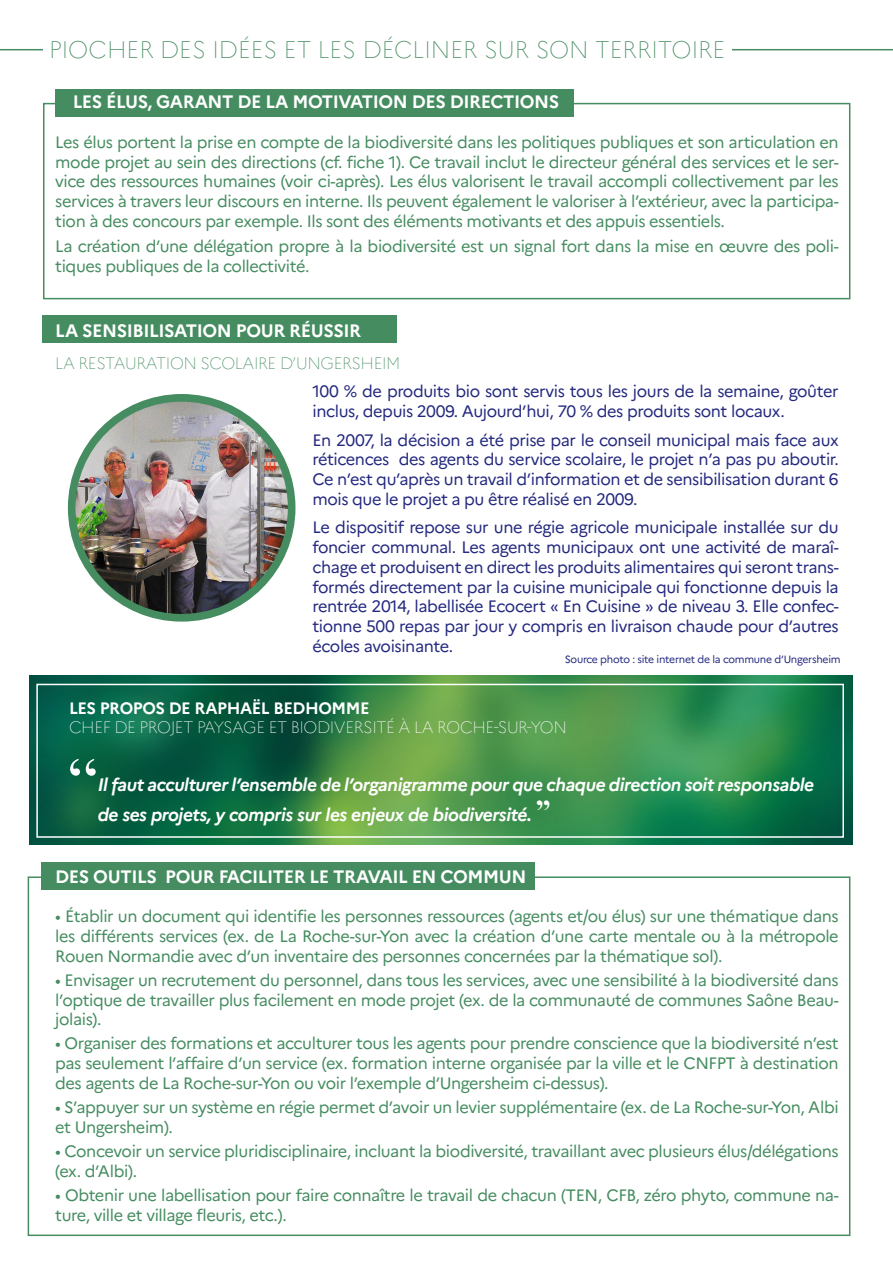
<style>
.page{position:relative;width:893px;height:1263px;background:#fff}
.page>*{position:absolute;margin:0;border:0;box-sizing:border-box;transform-origin:0 0}
.t1{font:67.5px "Times New Roman";color:#fff}
.t2{font:100 24px "Marianne";color:#458c60}
.t3{font:italic 700 18px/30px "Marianne";letter-spacing:-.025em;color:#fff}
.t4{font:700 18px "Marianne";letter-spacing:-.025em;color:#fff}
.t5{font:16.5px/19.8px "Marianne";letter-spacing:-.025em;color:#458c60;text-align:justify}
.t6{font:16.5px/19.8px "Marianne";letter-spacing:-.025em;color:#23287e;text-align:justify}
.t7{font:100 16.5px "Marianne";letter-spacing:-.025em;color:#fff}
.t8{font:100 16.5px "Marianne";letter-spacing:-.025em;color:#458c60}
.t9{font:700 16.5px "Marianne";letter-spacing:-.025em;color:#fff}
.t10{font:10.5px "Marianne";letter-spacing:-.025em;color:#23287e}
.s1{font-family:"Times New Roman";font-style:normal;font-size:30px}
</style>
<div class="page">
<div style="left:43px;top:103px;width:807px;height:196px;border:2px solid #458c60"></div>
<div style="left:55px;top:89px;width:519px;height:27px;background:#458c60"></div>
<div style="left:41px;top:863px;width:493px;height:27px;background:#458c60"></div>
<div style="left:43px;top:315px;width:353px;height:27px;background:#458c60"></div>
<img style="left:72px;top:398px;width:220px;height:220px;border-radius:110px">
<div style="left:68px;top:394px;width:227px;height:228px;border:8px solid #458c60;border-radius:50%"></div>
<hr style="left:0;top:49px;width:893px;height:1px;background:#458c60">
<div style="left:43px;top:40px;width:688px;height:29px;background:#fff"></div>
<img style="left:29px;top:675px;width:823px;height:170px">
<div style="left:36px;top:684px;width:808px;height:154px;border:2px solid #fff"></div>
<p class="t2" style="left:49px;top:35px;width:678px">PIOCHER DES IDÉES ET LES DÉCLINER SUR SON TERRITOIRE</p>
<p class="t4" style="left:73px;top:91px;width:488px">LES ÉLUS, GARANT DE LA MOTIVATION DES DIRECTIONS</p>
<p class="t5" style="left:55px;top:132px;width:785px">Les élus portent la prise en compte de la biodiversité dans les politiques publiques et son articulation en mode projet au sein des directions (cf. fiche 1). Ce travail inclut le directeur général des services et le ser&shy;vice des ressources humaines (voir ci-après). Les élus valorisent le travail accompli collectivement par les services à travers leur discours en interne. Ils peuvent également le valoriser à l’extérieur, avec la participa&shy;tion à des concours par exemple. Ils sont des éléments motivants et des appuis essentiels.</p>
<p class="t5" style="left:55px;top:236px;width:785px">La création d’une délégation propre à la biodiversité est un signal fort dans la mise en œuvre des poli&shy;tiques publiques de la collectivité.</p>
<p class="t4" style="left:55px;top:319px;width:307px">LA SENSIBILISATION POUR RÉUSSIR</p>
<p class="t8" style="left:55px;top:353px;width:347px">LA RESTAURATION SCOLAIRE D’UNGERSHEIM</p>
<p class="t6" style="left:312px;top:382px;width:528px">100 % de produits bio sont servis tous les jours de la semaine, goûter inclus, depuis 2009. Aujourd’hui, 70 % des produits sont locaux.</p>
<p class="t6" style="left:312px;top:430px;width:528px">En 2007, la décision a été prise par le conseil municipal mais face aux réticences des agents du service scolaire, le projet n’a pas pu aboutir.<br>Ce n’est qu’après un travail d’information et de sensibilisation durant 6 mois que le projet a pu être réalisé en 2009.</p>
<p class="t6" style="left:312px;top:517px;width:528px">Le dispositif repose sur une régie agricole municipale installée sur du foncier communal. Les agents municipaux ont une activité de maraî&shy;chage et produisent en direct les produits alimentaires qui seront trans&shy;formés directement par la cuisine municipale qui fonctionne depuis la rentrée 2014, labellisée Ecocert « En Cuisine » de niveau 3. Elle confec&shy;tionne 500 repas par jour y compris en livraison chaude pour d’autres écoles avoisinante.</p>
<p class="t10" style="left:565px;top:653px;width:277px">Source photo : site internet de la commune d’Ungersheim</p>
<p class="t9" style="left:69px;top:698px;width:302px">LES PROPOS DE RAPHAËL BEDHOMME</p>
<p class="t7" style="left:69px;top:717px;width:499px">CHEF DE PROJET PAYSAGE ET BIODIVERSITÉ À LA ROCHE-SUR-YON</p>
<p class="t1" style="left:68px;top:734px;width:31px">“</p>
<p class="t3" style="left:98px;top:770px;width:718px">Il faut acculturer l’ensemble de l’organigramme pour que chaque direction soit responsable de ses projets, y compris sur les enjeux de biodiversité. <span class="s1">”</span></p>
<p class="t4" style="left:55px;top:865px;width:473px">DES OUTILS POUR FACILITER LE TRAVAIL EN COMMUN</p>
<p class="t5" style="left:55px;top:906px;width:785px">• Établir un document qui identifie les personnes ressources (agents et/ou élus) sur une thématique dans les différents services (ex. de La Roche-sur-Yon avec la création d’une carte mentale ou à la métropole Rouen Normandie avec d’un inventaire des personnes concernées par la thématique sol).</p>
<p class="t5" style="left:55px;top:970px;width:785px">• Envisager un recrutement du personnel, dans tous les services, avec une sensibilité à la biodiversité dans l’optique de travailler plus facilement en mode projet (ex. de la communauté de communes Saône Beau&shy;jolais).</p>
<p class="t5" style="left:55px;top:1034px;width:785px">• Organiser des formations et acculturer tous les agents pour prendre conscience que la biodiversité n’est pas seulement l’affaire d’un service (ex. formation interne organisée par la ville et le CNFPT à destination des agents de La Roche-sur-Yon ou voir l’exemple d’Ungersheim ci-dessus).</p>
<p class="t5" style="left:55px;top:1097px;width:785px">• S’appuyer sur un système en régie permet d’avoir un levier supplémentaire (ex. de La Roche-sur-Yon, Albi et Ungersheim).</p>
<p class="t5" style="left:55px;top:1141px;width:785px">• Concevoir un service pluridisciplinaire, incluant la biodiversité, travaillant avec plusieurs élus/délégations (ex. d’Albi).</p>
<p class="t5" style="left:55px;top:1185px;width:785px">• Obtenir une labellisation pour faire connaître le travail de chacun (TEN, CFB, zéro phyto, commune na&shy;ture, ville et village fleuris, etc.).</p>
</div>
